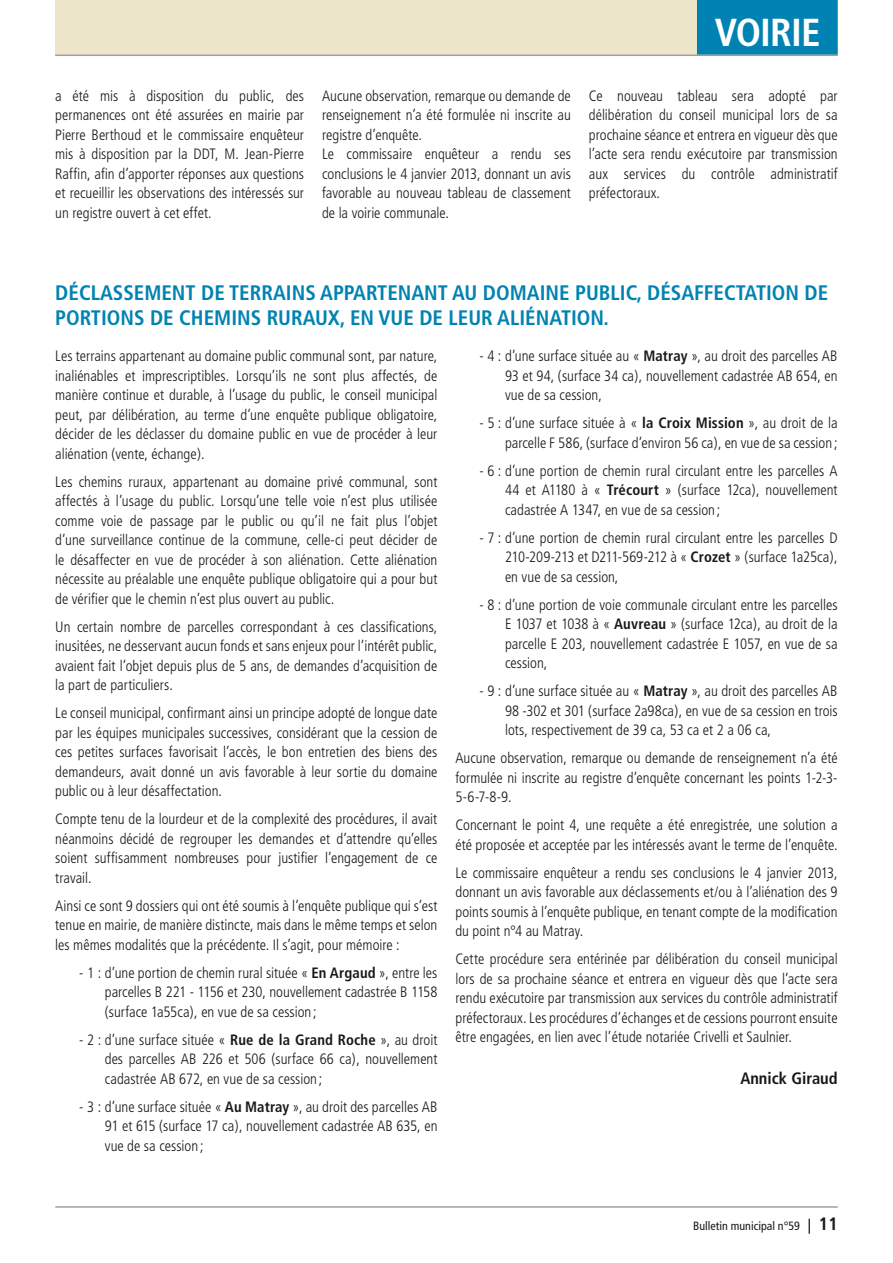
<style>
.page{position:relative;width:893px;height:1263px;background:#fff}
.page>*{position:absolute;margin:0;border:0;box-sizing:border-box;transform-origin:0 0}
.t1{font:700 condensed 39px "Frutiger";letter-spacing:-.02em;color:#fff}
.t2{font:700 condensed 21px/25.2px "Frutiger";color:#0083b2}
.t3{font:700 condensed 16.5px "Frutiger";color:#1a171c}
.t4{font:300 condensed 15px/19.5px "Frutiger";color:#1a171c;text-align:justify}
.t5{font:condensed 12px "Frutiger";color:#1a171c}
.s1{font-weight:700}
.s2{font-weight:700;font-size:15px}
.s3{font-weight:700;font-size:18px}
</style>
<div class="page">
<div style="left:55px;top:0;width:783px;height:55px;background:#eee6cb"></div>
<div style="left:697px;top:0;width:141px;height:55px;background:#0083b2"></div>
<hr style="left:55px;top:55px;width:783px;height:1px;background:#9d9ea0">
<hr style="left:55px;top:1206px;width:783px;height:2px;background:#9d9ea0">
<p class="t4" style="left:55px;top:86px;width:250px">a été mis à disposition du public, des permanences ont été assurées en mairie par Pierre Berthoud et le commissaire enquêteur mis à disposition par la DDT, M. Jean-Pierre Raffin, afin d’apporter réponses aux questions et recueillir les observations des intéressés sur un registre ouvert à cet effet.</p>
<p class="t4" style="left:322px;top:86px;width:250px">Aucune observation, remarque ou demande de renseignement n’a été formulée ni inscrite au registre d’enquête.</p>
<p class="t4" style="left:322px;top:144px;width:250px">Le commissaire enquêteur a rendu ses conclusions le 4 janvier 2013, donnant un avis favorable au nouveau tableau de classement de la voirie communale.</p>
<p class="t1" style="left:715px;top:10px;width:107px">VOIRIE</p>
<p class="t4" style="left:589px;top:86px;width:250px">Ce nouveau tableau sera adopté par délibération du conseil municipal lors de sa prochaine séance et entrera en vigueur dès que l’acte sera rendu exécutoire par transmission aux services du contrôle administratif préfectoraux.</p>
<p class="t2" style="left:55px;top:280px;width:775px">DÉCLASSEMENT DE TERRAINS APPARTENANT AU DOMAINE PUBLIC, DÉSAFFECTATION DE<br>PORTIONS DE CHEMINS RURAUX, EN VUE DE LEUR ALIÉNATION.</p>
<p class="t4" style="left:55px;top:347px;width:384px">Les terrains appartenant au domaine public communal sont, par nature, inaliénables et imprescriptibles. Lorsqu’ils ne sont plus affectés, de manière continue et durable, à l’usage du public, le conseil municipal peut, par délibération, au terme d’une enquête publique obligatoire, décider de les déclasser du domaine public en vue de procéder à leur aliénation (vente, échange).</p>
<p class="t4" style="left:55px;top:472px;width:384px">Les chemins ruraux, appartenant au domaine privé communal, sont affectés à l’usage du public. Lorsqu’une telle voie n’est plus utilisée comme voie de passage par le public ou qu’il ne fait plus l’objet d’une surveillance continue de la commune, celle-ci peut décider de le désaffecter en vue de procéder à son aliénation. Cette aliénation nécessite au préalable une enquête publique obligatoire qui a pour but de vérifier que le chemin n’est plus ouvert au public.</p>
<p class="t4" style="left:55px;top:617px;width:384px">Un certain nombre de parcelles correspondant à ces classifications, inusitées, ne desservant aucun fonds et sans enjeux pour l’intérêt public, avaient fait l’objet depuis plus de 5 ans, de demandes d’acquisition de la part de particuliers.</p>
<p class="t4" style="left:55px;top:704px;width:384px">Le conseil municipal, confirmant ainsi un principe adopté de longue date par les équipes municipales successives, considérant que la cession de ces petites surfaces favorisait l’accès, le bon entretien des biens des demandeurs, avait donné un avis favorable à leur sortie du domaine public ou à leur désaffectation.</p>
<p class="t4" style="left:55px;top:810px;width:384px">Compte tenu de la lourdeur et de la complexité des procédures, il avait néanmoins décidé de regrouper les demandes et d’attendre qu’elles soient suffisamment nombreuses pour justifier l’engagement de ce travail.</p>
<p class="t4" style="left:55px;top:896px;width:384px">Ainsi ce sont 9 dossiers qui ont été soumis à l’enquête publique qui s’est tenue en mairie, de manière distincte, mais dans le même temps et selon les mêmes modalités que la précédente. Il s’agit, pour mémoire :</p>
<p class="t4" style="left:105px;top:963px;width:334px;text-indent:-26px">- 1 : d’une portion de chemin rural située « <span class="s1">En Argaud</span> », entre les parcelles B 221 - 1156 et 230, nouvellement cadastrée B 1158 (surface 1a55ca), en vue de sa cession ;</p>
<p class="t4" style="left:105px;top:1030px;width:334px;text-indent:-26px">- 2 : d’une surface située « <span class="s1">Rue de la Grand Roche</span> », au droit des parcelles AB 226 et 506 (surface 66 ca), nouvellement cadastrée AB 672, en vue de sa cession ;</p>
<p class="t4" style="left:105px;top:1097px;width:334px;text-indent:-26px">- 3 : d’une surface située « <span class="s1">Au Matray</span> », au droit des parcelles AB 91 et 615 (surface 17 ca), nouvellement cadastrée AB 635, en vue de sa cession ;</p>
<p class="t4" style="left:505px;top:347px;width:334px;text-indent:-26px">- 4 : d’une surface située au « <span class="s1">Matray</span> », au droit des parcelles AB 93 et 94, (surface 34 ca), nouvellement cadastrée AB 654, en vue de sa cession,</p>
<p class="t4" style="left:479px;top:414px;width:360px;text-align:right">- 5 : d’une surface située à « <span class="s1">la Croix Mission</span> », au droit de la parcelle F 586, (surface d’environ 56 ca), en vue de sa cession ;</p>
<p class="t4" style="left:505px;top:461px;width:334px;text-indent:-26px">- 6 : d’une portion de chemin rural circulant entre les parcelles A 44 et A1180 à « <span class="s1">Trécourt</span> » (surface 12ca), nouvellement cadastrée A 1347, en vue de sa cession ;</p>
<p class="t4" style="left:505px;top:528px;width:334px;text-indent:-26px">- 7 : d’une portion de chemin rural circulant entre les parcelles D 210-209-213 et D211-569-212 à « <span class="s1">Crozet</span> » (surface 1a25ca), en vue de sa cession,</p>
<p class="t4" style="left:505px;top:595px;width:334px;text-indent:-26px">- 8 : d’une portion de voie communale circulant entre les parcelles E 1037 et 1038 à « <span class="s1">Auvreau</span> » (surface 12ca), au droit de la parcelle E 203, nouvellement cadastrée E 1057, en vue de sa cession,</p>
<p class="t4" style="left:505px;top:682px;width:334px;text-indent:-26px">- 9 : d’une surface située au « <span class="s1">Matray</span> », au droit des parcelles AB 98 -302 et 301 (surface 2a98ca), en vue de sa cession en trois lots, respectivement de 39 ca, 53 ca et 2 a 06 ca,</p>
<p class="t4" style="left:455px;top:749px;width:384px">Aucune observation, remarque ou demande de renseignement n’a été formulée ni inscrite au registre d’enquête concernant les points 1-2-3- 5-6-7-8-9.</p>
<p class="t4" style="left:455px;top:816px;width:384px">Concernant le point 4, une requête a été enregistrée, une solution a été proposée et acceptée par les intéressés avant le terme de l’enquête.</p>
<p class="t4" style="left:455px;top:863px;width:384px">Le commissaire enquêteur a rendu ses conclusions le 4 janvier 2013, donnant un avis favorable aux déclassements et/ou à l’aliénation des 9 points soumis à l’enquête publique, en tenant compte de la modification du point n°4 au Matray.</p>
<p class="t4" style="left:455px;top:950px;width:384px">Cette procédure sera entérinée par délibération du conseil municipal lors de sa prochaine séance et entrera en vigueur dès que l’acte sera rendu exécutoire par transmission aux services du contrôle administratif préfectoraux. Les procédures d’échanges et de cessions pourront ensuite être engagées, en lien avec l’étude notariée Crivelli et Saulnier.</p>
<p class="t3" style="left:740px;top:1068px;width:99px">Annick Giraud</p>
<p class="t5" style="left:693px;top:1218px;width:146px">Bulletin municipal n°59 <span class="s2">|</span> <span class="s3">11</span></p>
</div>
